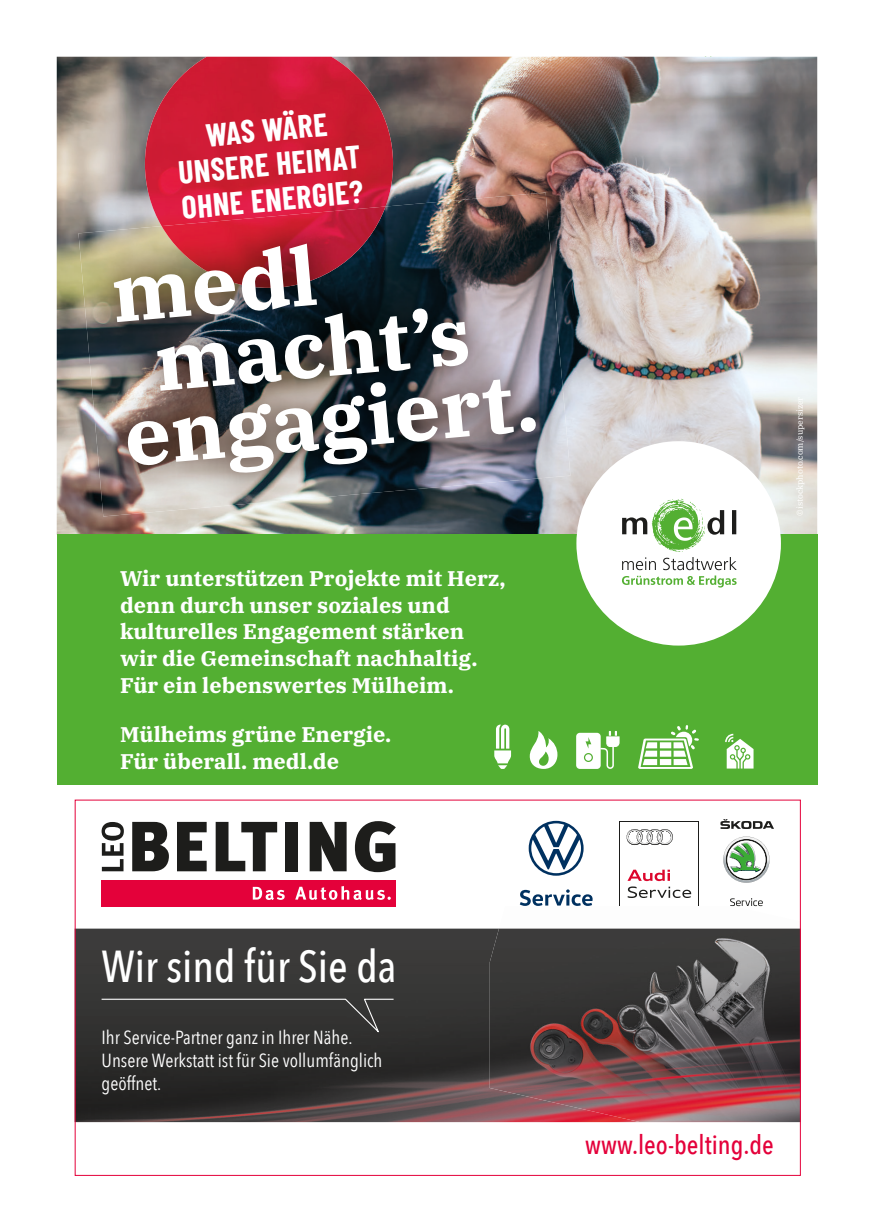
<style>
.page{position:relative;width:874px;height:1225px;background:#fff}
.page>*{position:absolute;margin:0;border:0;box-sizing:border-box;transform-origin:0 0}
.t1{font:700 80.2px "IBM Plex Serif";color:#fff}
.t2{font:500 44.6px "Avenir Next Condensed";color:#fff}
.t3{font:700 31.4px/35px "Barlow Condensed";color:#fff;text-align:center}
.t4{font:500 26.6px "Avenir Next Condensed";color:#e4013a}
.t5{font:700 21.2px/26.8px "IBM Plex Serif";color:#fff}
.t6{font:19px/22.8px "Avenir Next Condensed";color:#fff}
.t7{font:8.4px "IBM Plex Serif";color:#fff}
</style>
<div class="page">
<div style="left:101px;top:880px;width:294px;height:26px;background:#e4013a"></div>
<svg style="left:253px;top:887px;width:31px;height:13px"></svg>
<svg style="left:295px;top:886px;width:95px;height:14px"></svg>
<svg style="left:132px;top:822px;width:37px;height:49px;background:#454543"></svg>
<svg style="left:177px;top:822px;width:29px;height:49px"></svg>
<svg style="left:215px;top:822px;width:62px;height:49px"></svg>
<div style="left:284px;top:822px;width:13px;height:49px;background:#1d1d1b"></div>
<svg style="left:309px;top:822px;width:37px;height:49px;background:#454543"></svg>
<svg style="left:355px;top:821px;width:40px;height:51px"></svg>
<svg style="left:101px;top:822px;width:23px;height:49px"></svg>
<svg style="left:619px;top:821px;width:1px;height:85px"></svg>
<svg style="left:627px;top:869px;width:63px;height:29px"></svg>
<svg style="left:626px;top:829px;width:46px;height:16px"></svg>
<svg style="left:723px;top:836px;width:46px;height:46px"></svg>
<svg style="left:720px;top:819px;width:53px;height:10px"></svg>
<svg style="left:730px;top:898px;width:32px;height:8px"></svg>
<svg style="left:528px;top:821px;width:55px;height:54px"></svg>
<svg style="left:519px;top:889px;width:73px;height:17px"></svg>
<img style="left:77px;top:928px;width:412px;height:194px">
<img style="left:489px;top:928px;width:309px;height:194px">
<div style="left:100px;top:998px;width:294px;height:38px;background:#333231"></div>
<img style="left:57px;top:57px;width:759px;height:477px">
<img style="left:145px;top:57px;width:248px;height:135px">
<img style="left:78px;top:192px;width:492px;height:324px">
<img style="left:161px;top:206px;width:224px;height:82px">
<div style="left:57px;top:534px;width:759px;height:250px;background:#53af32"></div>
<div style="left:576px;top:441px;width:204px;height:204px;background:#fff;border-radius:50%"></div>
<svg style="left:622px;top:499px;width:114px;height:88px"></svg>
<svg style="left:529px;top:731px;width:28px;height:38px"></svg>
<svg style="left:638px;top:725px;width:60px;height:44px"></svg>
<svg style="left:494px;top:724px;width:17px;height:45px"></svg>
<svg style="left:576px;top:731px;width:43px;height:38px"></svg>
<svg style="left:725px;top:734px;width:28px;height:34px"></svg>
<h3 class="t3" style="left:174px;top:119px;width:184px;rotate:-5deg">WAS WÄRE<br>UNSERE HEIMAT<br>OHNE ENERGIE?</h3>
<h1 class="t1" style="left:106px;top:230px;width:207px;rotate:-5deg">medl</h1>
<h1 class="t1" style="left:149px;top:299px;width:317px;rotate:-5deg">macht’s</h1>
<h1 class="t1" style="left:119px;top:374px;width:416px;rotate:-5deg">engagiert.</h1>
<p class="t5" style="left:120px;top:563px;width:387px">Wir unterstützen Projekte mit Herz, denn durch unser soziales und kulturelles Engagement stärken wir die Gemeinschaft nachhaltig.<br>Für ein lebenswertes Mülheim.</p>
<p class="t5" style="left:120px;top:719px;width:272px">Mülheims grüne Energie.<br>Für überall. medl.de</p>
<p class="t7" style="left:793px;top:515px;width:120px;rotate:-90deg">©istockphoto.com/supersizer</p>
<h2 class="t2" style="left:101px;top:939px;width:296px">Wir sind für Sie da</h2>
<p class="t6" style="left:101px;top:1025px;width:282px">Ihr Service-Partner ganz in Ihrer Nähe.<br>Unsere Werkstatt ist für Sie vollumfänglich geöffnet.</p>
<p class="t4" style="left:585px;top:1129px;width:190px">www.leo-belting.de</p>
</div>
